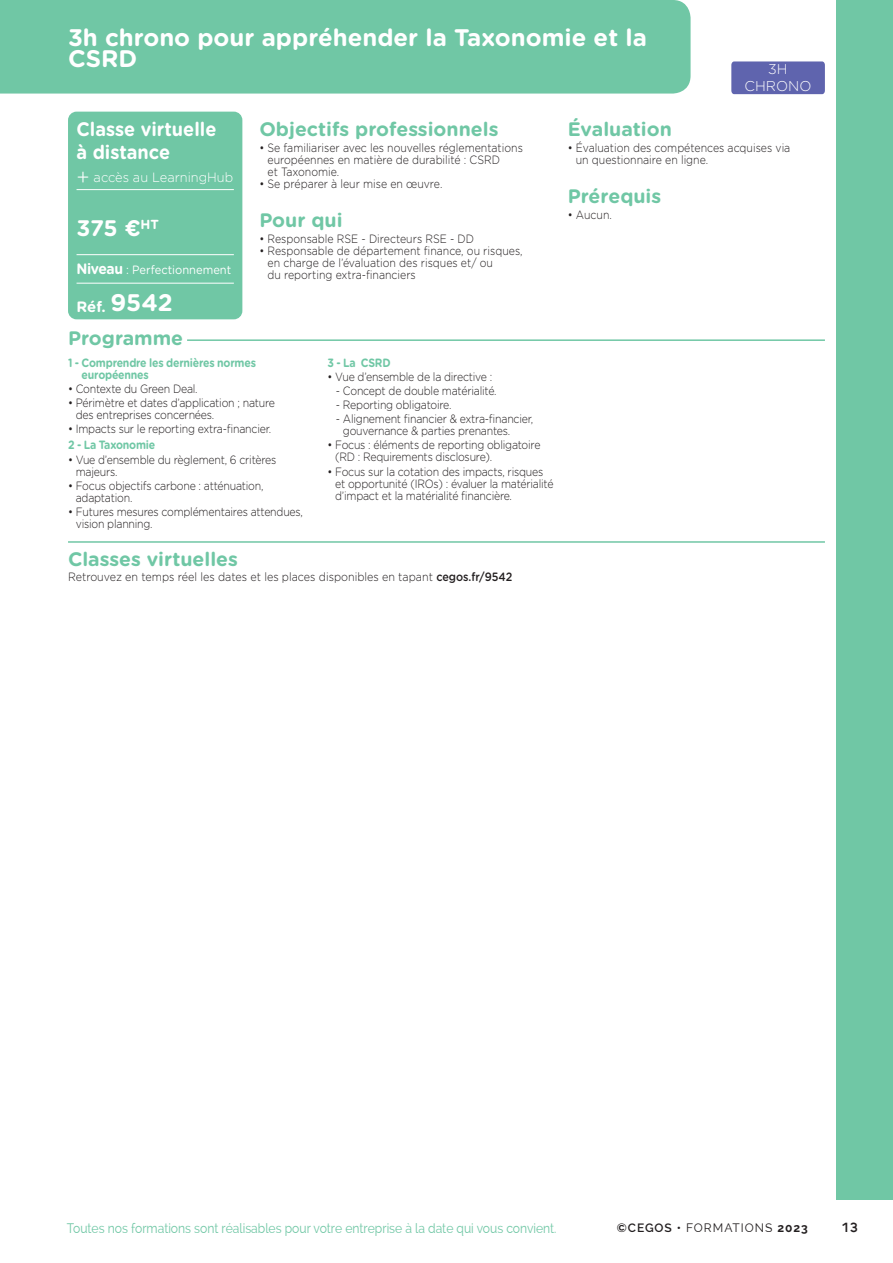
<style>
.page{position:relative;width:893px;height:1263px;background:#fff}
.page>*{position:absolute;margin:0;border:0;box-sizing:border-box;transform-origin:0 0}
.Titre_Notice_3hChrono{font:700 24px/21px "Gotham Rounded";color:#fff}
.Réf_3hChrono{font:700 24px "Gotham Rounded";color:#fff}
.TEXTE_-_encart_info_-_Prix_3hChrono{font:700 22.5px "Gotham Rounded";color:#fff}
.TITRE_Obj_Pour_qui_Modalités_Eval_Certif{font:700 19.5px "Gotham Rounded";color:#70c7a5}
.TEXTE_-_Encart_info_-_nbr_de_jour_3hChro{font:700 19.5px/23.4px "Gotham Rounded";color:#fff;scale:.93 1}
.Titre_Programme_3hChrono{font:700 19.5px "Gotham Rounded";color:#70c7a5}
.Réf_3hChrono-2{font:700 15px "Gotham Rounded";color:#fff}
.ElementNP{font:300 14.25px/16.2px "Gotham Rounded";color:#fff;text-align:center}
.Texte_phrase_tournante_1{font:13.5px "Raleway";color:#70c7a5;scale:.9 1}
.TEXTE_-_Encart_info_-_LearningHub_3hChro{font:300 13.5px "Gotham Rounded";color:#fff;scale:.95 1}
.Folios_D{font:500 13.5px "Ryker";color:#231f20}
.TEXTE_Programme_3hChrono{font:300 12px/12px "Gotham Rounded";letter-spacing:-.02em;color:#231f20;scale:.88 1}
.TEXTE_Obj_Pour_qui_Modalités_Eval_Certif{font:300 12px/12px "Gotham Rounded";color:#231f20;scale:.88 1}
.Texte_Date_et_villes_3hChrono{font:300 12px "Gotham Rounded";color:#231f20;scale:.9 1}
._2017_Texte_Programme_Espace_avant_1mm_Ch{font:700 12px/12px "Gotham Rounded";letter-spacing:-.02em;color:#70c7a5;scale:.88 1}
.TEXTE_-_Niveau_3hChrono{font:12px "Gotham Rounded";color:#fff;scale:.93 1}
._2023_Cegos___Formations_page_D{font:12px "Raleway";letter-spacing:.08em;color:#231f20}
.s1{font-size:22.5px}
.s2{font-weight:700;font-size:15px}
.s3{font-weight:500}
.s4{font-weight:600}
.s5{font-weight:700}
</style>
<div class="page">
<div style="left:836px;top:0;width:57px;height:1199px;background:#70c7a5"></div>
<div style="left:0;top:0;width:691px;height:94px;background:#70c7a5"></div>
<div style="left:731px;top:61px;width:94px;height:33px;background:#5f64ae"></div>
<div style="left:68px;top:112px;width:174px;height:207px;background:#70c7a5;border-radius:9px"></div>
<hr style="left:77px;top:189px;width:157px;height:1px;background:#fff">
<hr style="left:77px;top:254px;width:157px;height:1px;background:#fff">
<hr style="left:77px;top:283px;width:157px;height:1px;background:#fff">
<hr style="left:187px;top:339px;width:638px;height:2px;background:#70c7a5">
<hr style="left:68px;top:541px;width:757px;height:2px;background:#70c7a5">
<p class="Titre_Notice_3hChrono" style="left:68px;top:26px;width:580px">3h chrono pour appréhender la Taxonomie et la<br>CSRD</p>
<p class="ElementNP" style="left:745px;top:61px;width:68px">3H<br>CHRONO</p>
<p class="TEXTE_-_Encart_info_-_nbr_de_jour_3hChro" style="left:77px;top:116px;width:152px">Classe virtuelle à distance</p>
<p class="TEXTE_-_Encart_info_-_LearningHub_3hChro" style="left:77px;top:168px;width:167px"><span class="s1">+</span> accès au LearningHub</p>
<p class="TEXTE_-_encart_info_-_Prix_3hChrono" style="left:77px;top:212px;width:84px">375 €<sup>HT</sup></p>
<p class="TEXTE_-_Niveau_3hChrono" style="left:77px;top:261px;width:168px"><span class="s2">Niveau</span> : Perfectionnement</p>
<p class="Réf_3hChrono-2" style="left:77px;top:295px;width:31px">Réf.</p>
<p class="Réf_3hChrono" style="left:111px;top:285px;width:64px">9542</p>
<p class="Titre_Programme_3hChrono" style="left:68px;top:324px;width:117px">Programme</p>
<p class="TITRE_Obj_Pour_qui_Modalités_Eval_Certif" style="left:259px;top:115px;width:241px">Objectifs professionnels</p>
<p class="TEXTE_Obj_Pour_qui_Modalités_Eval_Certif" style="left:268px;top:141px;width:292px;text-indent:-8px">• Se familiariser avec les nouvelles réglementations européennes en matière de durabilité : CSRD<br>et Taxonomie.</p>
<p class="TEXTE_Obj_Pour_qui_Modalités_Eval_Certif" style="left:259px;top:177px;width:209px">• Se préparer à leur mise en œuvre.</p>
<p class="TITRE_Obj_Pour_qui_Modalités_Eval_Certif" style="left:259px;top:206px;width:85px">Pour qui</p>
<p class="TEXTE_Obj_Pour_qui_Modalités_Eval_Certif" style="left:259px;top:232px;width:245px">• Responsable RSE - Directeurs RSE - DD</p>
<p class="TEXTE_Obj_Pour_qui_Modalités_Eval_Certif" style="left:268px;top:244px;width:291px;text-indent:-8px">• Responsable de département finance, ou risques, en charge de l’évaluation des risques et/ ou<br>du reporting extra-financiers</p>
<p class="_2017_Texte_Programme_Espace_avant_1mm_Ch" style="left:82px;top:356px;width:200px;text-indent:-14px">1 - Comprendre les dernières normes européennes</p>
<p class="TEXTE_Programme_3hChrono" style="left:68px;top:382px;width:149px">• Contexte du Green Deal.</p>
<p class="TEXTE_Programme_3hChrono" style="left:76px;top:396px;width:228px;text-indent:-8px">• Périmètre et dates d’application ; nature des entreprises concernées.</p>
<p class="TEXTE_Programme_3hChrono" style="left:68px;top:422px;width:232px">• Impacts sur le reporting extra-financier.</p>
<p class="_2017_Texte_Programme_Espace_avant_1mm_Ch" style="left:68px;top:439px;width:101px">2 - La Taxonomie</p>
<p class="TEXTE_Programme_3hChrono" style="left:76px;top:453px;width:230px;text-indent:-8px">• Vue d’ensemble du règlement, 6 critères majeurs.</p>
<p class="TEXTE_Programme_3hChrono" style="left:76px;top:479px;width:215px;text-indent:-8px">• Focus objectifs carbone : atténuation, adaptation.</p>
<p class="TEXTE_Programme_3hChrono" style="left:76px;top:505px;width:260px;text-indent:-8px">• Futures mesures complémentaires attendues, vision planning.</p>
<p class="_2017_Texte_Programme_Espace_avant_1mm_Ch" style="left:327px;top:356px;width:73px">3 - La CSRD</p>
<p class="TEXTE_Programme_3hChrono" style="left:327px;top:370px;width:189px">• Vue d’ensemble de la directive :</p>
<p class="TEXTE_Programme_3hChrono" style="left:336px;top:384px;width:184px">- Concept de double matérialité.</p>
<p class="TEXTE_Programme_3hChrono" style="left:336px;top:398px;width:133px">- Reporting obligatoire.</p>
<p class="TEXTE_Programme_3hChrono" style="left:343px;top:412px;width:218px;text-indent:-7px">- Alignement financier &amp; extra-financier, gouvernance &amp; parties prenantes.</p>
<p class="TEXTE_Programme_3hChrono" style="left:335px;top:439px;width:235px;text-indent:-8px">• Focus : éléments de reporting obligatoire (RD : Requirements disclosure).</p>
<p class="TEXTE_Programme_3hChrono" style="left:335px;top:465px;width:250px;text-indent:-8px">• Focus sur la cotation des impacts, risques et opportunité (IROs) : évaluer la matérialité d’impact et la matérialité financière.</p>
<p class="TITRE_Obj_Pour_qui_Modalités_Eval_Certif" style="left:68px;top:545px;width:172px">Classes virtuelles</p>
<p class="Texte_Date_et_villes_3hChrono" style="left:68px;top:569px;width:495px">Retrouvez en temps réel les dates et les places disponibles en tapant <span class="s3">cegos.fr/9542</span></p>
<p class="TITRE_Obj_Pour_qui_Modalités_Eval_Certif" style="left:568px;top:115px;width:106px">Évaluation</p>
<p class="TEXTE_Obj_Pour_qui_Modalités_Eval_Certif" style="left:576px;top:141px;width:245px;text-indent:-8px">• Évaluation des compétences acquises via un questionnaire en ligne.</p>
<p class="TITRE_Obj_Pour_qui_Modalités_Eval_Certif" style="left:568px;top:182px;width:95px">Prérequis</p>
<p class="TEXTE_Obj_Pour_qui_Modalités_Eval_Certif" style="left:568px;top:208px;width:52px">• Aucun.</p>
<p class="Texte_phrase_tournante_1" style="left:67px;top:1221px;width:545px">Toutes nos formations sont réalisables pour votre entreprise à la date qui vous convient.</p>
<p class="_2023_Cegos___Formations_page_D" style="left:617px;top:1221px;width:193px"><span class="s4">©CEGOS •</span> FORMATIONS <span class="s5">2023</span></p>
<p class="Folios_D" style="left:842px;top:1219px;width:18px">13</p>
</div>
